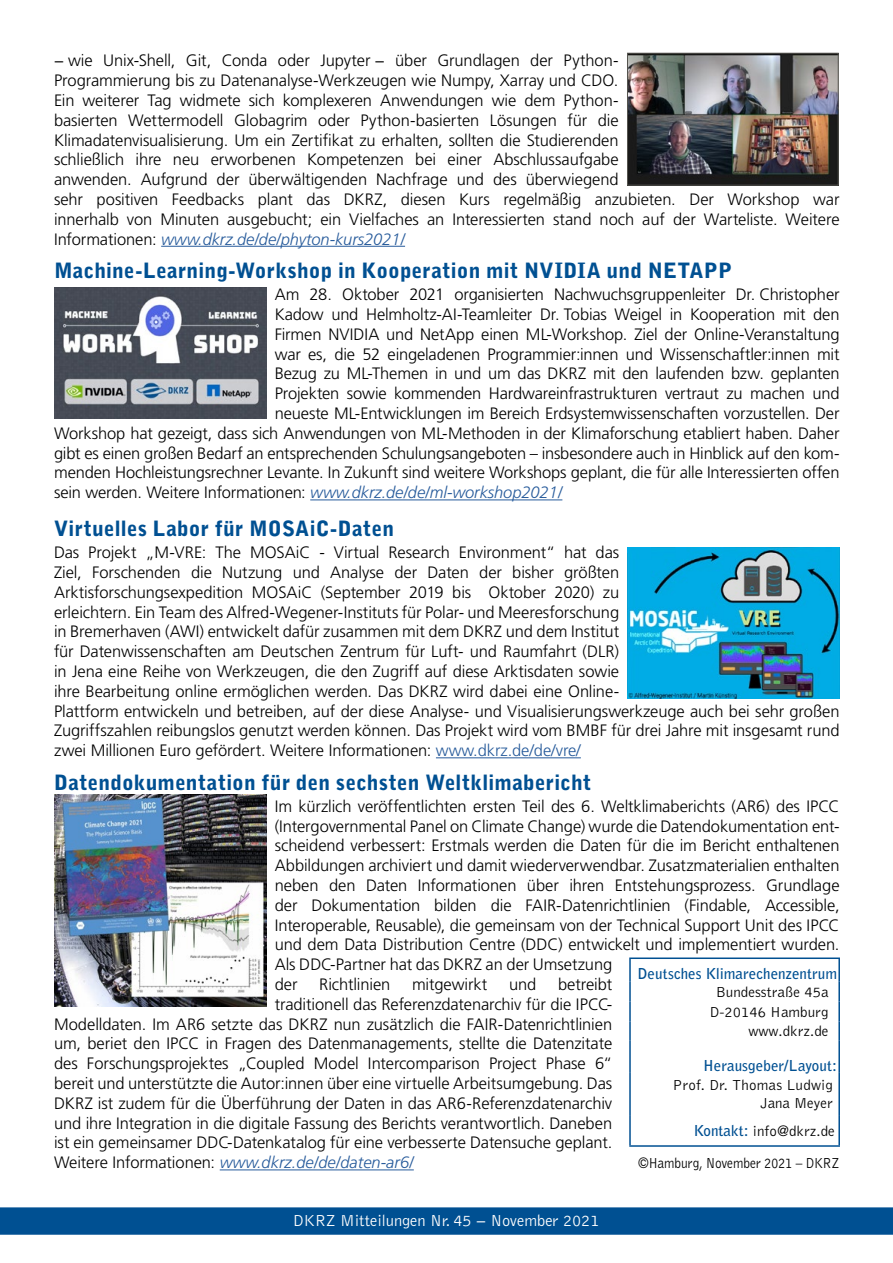
<style>
.page{position:relative;width:893px;height:1263px;background:#fff}
.page>*{position:absolute;margin:0;border:0;box-sizing:border-box;transform-origin:0 0}
.t1{font:900 21px "Bell Gothic Std";letter-spacing:.01em;color:#005092}
.t2{font:300 16.5px/19.8px "Frutiger LT Std";letter-spacing:-.005em;color:#000}
.t3{font:italic 300 16.5px "Frutiger LT Std";color:#275b9b}
.t4{font:300 16.5px "Bell Gothic Std";letter-spacing:-.005em;color:#fff}
.t5{font:300 15px/20px "Bell Gothic Std";color:#000;text-align:right}
.t6{font:700 15px "Bell Gothic Std";color:#005092}
.s1{font-style:italic;color:#275b9b}
.s2{color:#275b9b}
.s3{font-weight:700;color:#005092}
.s4{font-style:normal;color:#000}
</style>
<div class="page">
<hr style="left:161px;top:246px;width:244px;height:1px;background:#275b9b">
<hr style="left:310px;top:499px;width:252px;height:1px;background:#275b9b">
<hr style="left:436px;top:757px;width:145px;height:1px;background:#275b9b">
<hr style="left:220px;top:1169px;width:194px;height:1px;background:#275b9b">
<svg style="left:0;top:1207px;width:893px;height:28px;background:#055494"></svg>
<hr style="left:629px;top:957px;width:211px;height:2px;background:#005092">
<hr style="left:629px;top:959px;width:2px;height:22px;background:#005092">
<hr style="left:838px;top:959px;width:2px;height:22px;background:#005092">
<hr style="left:629px;top:981px;width:2px;height:20px;background:#005092">
<hr style="left:838px;top:981px;width:2px;height:20px;background:#005092">
<hr style="left:629px;top:1001px;width:2px;height:21px;background:#005092">
<hr style="left:838px;top:1001px;width:2px;height:21px;background:#005092">
<svg style="left:629px;top:1022px;width:2px;height:19px"></svg>
<svg style="left:838px;top:1022px;width:2px;height:19px"></svg>
<hr style="left:629px;top:1041px;width:2px;height:32px;background:#005092">
<hr style="left:838px;top:1041px;width:2px;height:32px;background:#005092">
<hr style="left:629px;top:1073px;width:2px;height:43px;background:#005092">
<hr style="left:838px;top:1073px;width:2px;height:43px;background:#005092">
<hr style="left:629px;top:1116px;width:2px;height:29px;background:#005092">
<hr style="left:838px;top:1116px;width:2px;height:29px;background:#005092">
<hr style="left:629px;top:1145px;width:211px;height:2px;background:#005092">
<img style="left:54px;top:794px;width:212px;height:212px">
<img style="left:628px;top:547px;width:212px;height:151px">
<img style="left:629px;top:55px;width:208px;height:128px">
<div style="left:627px;top:53px;width:212px;height:132px;border:1px solid #55544f"></div>
<img style="left:54px;top:287px;width:212px;height:131px">
<p class="t2" style="left:54px;top:51px;width:787px">− wie Unix-Shell, Git, Conda oder Jupyter − über Grundlagen der Python-<br>Programmierung bis zu Datenanalyse-Werkzeugen wie Numpy, Xarray und CDO.<br>Ein weiterer Tag widmete sich komplexeren Anwendungen wie dem Python-<br>basierten Wettermodell Globagrim oder Python-basierten Lösungen für die<br>Klimadatenvisualisierung. Um ein Zertifikat zu erhalten, sollten die Studierenden<br>schließlich ihre neu erworbenen Kompetenzen bei einer Abschlussaufgabe<br>anwenden. Aufgrund der überwältigenden Nachfrage und des überwiegend<br>sehr positiven Feedbacks plant das DKRZ, diesen Kurs regelmäßig anzubieten. Der Workshop war innerhalb von Minuten ausgebucht; ein Vielfaches an Interessierten stand noch auf der Warteliste. Weitere Informationen: <span class="s1">www.dkrz.de/de/phyton-kurs2021/</span></p>
<p class="t1" style="left:54px;top:258px;width:680px">Machine-Learning-Workshop in Kooperation mit NVIDIA und NETAPP</p>
<p class="t2" style="left:275px;top:285px;width:566px">Am 28. Oktober 2021 organisierten Nachwuchsgruppenleiter Dr. Christopher</p>
<p class="t2" style="left:275px;top:305px;width:566px">Kadow und Helmholtz-AI-Teamleiter Dr. Tobias Weigel in Kooperation mit den</p>
<p class="t2" style="left:275px;top:324px;width:566px">Firmen NVIDIA und NetApp einen ML-Workshop. Ziel der Online-Veranstaltung</p>
<p class="t2" style="left:275px;top:344px;width:566px">war es, die 52 eingeladenen Programmier:innen und Wissenschaftler:innen mit</p>
<p class="t2" style="left:275px;top:364px;width:566px">Bezug zu ML-Themen in und um das DKRZ mit den laufenden bzw. geplanten</p>
<p class="t2" style="left:275px;top:384px;width:566px">Projekten sowie kommenden Hardwareinfrastrukturen vertraut zu machen und</p>
<p class="t2" style="left:275px;top:404px;width:566px">neueste ML-Entwicklungen im Bereich Erdsystemwissenschaften vorzustellen. Der</p>
<p class="t2" style="left:54px;top:423px;width:787px">Workshop hat gezeigt, dass sich Anwendungen von ML-Methoden in der Klimaforschung etabliert haben. Daher</p>
<p class="t2" style="left:54px;top:443px;width:787px">gibt es einen großen Bedarf an entsprechenden Schulungsangeboten – insbesondere auch in Hinblick auf den kom-</p>
<p class="t2" style="left:54px;top:463px;width:787px">menden Hochleistungsrechner Levante. In Zukunft sind weitere Workshops geplant, die für alle Interessierten offen</p>
<p class="t2" style="left:54px;top:483px;width:510px">sein werden. Weitere Informationen: <span class="s1">www.dkrz.de/de/ml-workshop2021/</span></p>
<p class="t1" style="left:54px;top:516px;width:342px">Virtuelles Labor für MOSAiC-Daten</p>
<p class="t2" style="left:54px;top:543px;width:787px">Das Projekt „M-VRE: The MOSAiC - Virtual Research Environment“ hat das<br>Ziel, Forschenden die Nutzung und Analyse der Daten der bisher größten<br>Arktisforschungsexpedition MOSAiC (September 2019 bis Oktober 2020) zu<br>erleichtern. Ein Team des Alfred-Wegener-Instituts für Polar- und Meeresforschung<br>in Bremerhaven (AWI) entwickelt dafür zusammen mit dem DKRZ und dem Institut<br>für Datenwissenschaften am Deutschen Zentrum für Luft- und Raumfahrt (DLR)<br>in Jena eine Reihe von Werkzeugen, die den Zugriff auf diese Arktisdaten sowie<br>ihre Bearbeitung online ermöglichen werden. Das DKRZ wird dabei eine Online-<br>Plattform entwickeln und betreiben, auf der diese Analyse- und Visualisierungswerkzeuge auch bei sehr großen Zugriffszahlen reibungslos genutzt werden können. Das Projekt wird vom BMBF für drei Jahre mit insgesamt rund zwei Millionen Euro gefördert. Weitere Informationen: <span class="s2">www.dkrz.de/de/vre/</span></p>
<p class="t1" style="left:54px;top:770px;width:539px">Datendokumentation für den sechsten Weltklimabericht</p>
<p class="t2" style="left:275px;top:796px;width:566px">Im kürzlich veröffentlichten ersten Teil des 6. Weltklimaberichts (AR6) des IPCC (Intergovernmental Panel on Climate Change) wurde die Datendokumentation ent&shy;scheidend verbessert: Erstmals werden die Daten für die im Bericht enthaltenen Abbildungen archiviert und damit wiederverwendbar. Zusatzmaterialien enthalten neben den Daten Informationen über ihren Entstehungsprozess. Grundlage der Dokumentation bilden die FAIR-Datenrichtlinien (Findable, Accessible, Interoperable, Reusable), die gemeinsam von der Technical Support Unit des IPCC und dem Data Distribution Centre (DDC) entwickelt und implementiert wurden.<br>Als DDC-Partner hat das DKRZ an der Umsetzung<br>der</p>
<p class="t6" style="left:637px;top:965px;width:201px">Deutsches Klimarechenzentrum</p>
<p class="t5" style="left:709px;top:982px;width:121px">Bundesstraße 45a<br>D-20146 Hamburg www.dkrz.de</p>
<p class="t6" style="left:703px;top:1056px;width:135px">Herausgeber/Layout:</p>
<p class="t5" style="left:673px;top:1077px;width:162px;line-height:18px">Prof. Dr. Thomas Ludwig<br>Jana Meyer</p>
<p class="t5" style="left:638px;top:1115px;width:203px;line-height:32.7px;text-align:left;text-indent:56px"><span class="s3">Kontakt:</span> info@dkrz.de ©Hamburg, November 2021 – DKRZ</p>
<p class="t2" style="left:319px;top:975px;width:73px">Richtlinien</p>
<p class="t2" style="left:412px;top:975px;width:77px">mitgewirkt</p>
<p class="t2" style="left:509px;top:975px;width:29px">und</p>
<p class="t2" style="left:558px;top:975px;width:56px">betreibt</p>
<p class="t2" style="left:275px;top:994px;width:339px">traditionell das Referenzdatenarchiv für die IPCC-</p>
<p class="t2" style="left:54px;top:1014px;width:560px">Modelldaten. Im AR6 setzte das DKRZ nun zusätzlich die FAIR-Datenrichtlinien</p>
<p class="t2" style="left:54px;top:1034px;width:560px">um, beriet den IPCC in Fragen des Datenmanagements, stellte die Datenzitate</p>
<p class="t2" style="left:54px;top:1054px;width:560px">des Forschungsprojektes „Coupled Model Intercomparison Project Phase 6“</p>
<p class="t2" style="left:54px;top:1074px;width:560px">bereit und unterstützte die Autor:innen über eine virtuelle Arbeitsumgebung. Das</p>
<p class="t2" style="left:54px;top:1093px;width:560px">DKRZ ist zudem für die Überführung der Daten in das AR6-Referenzdatenarchiv</p>
<p class="t2" style="left:54px;top:1113px;width:560px">und ihre Integration in die digitale Fassung des Berichts verantwortlich. Daneben</p>
<p class="t2" style="left:54px;top:1133px;width:560px">ist ein gemeinsamer DDC-Datenkatalog für eine verbesserte Datensuche geplant.</p>
<p class="t3" style="left:54px;top:1153px;width:361px"><span class="s4">Weitere Informationen:</span> www.dkrz.de/de/daten-ar6/</p>
<p class="t4" style="left:293px;top:1212px;width:308px">DKRZ Mitteilungen Nr. 45 − November 2021</p>
</div>
